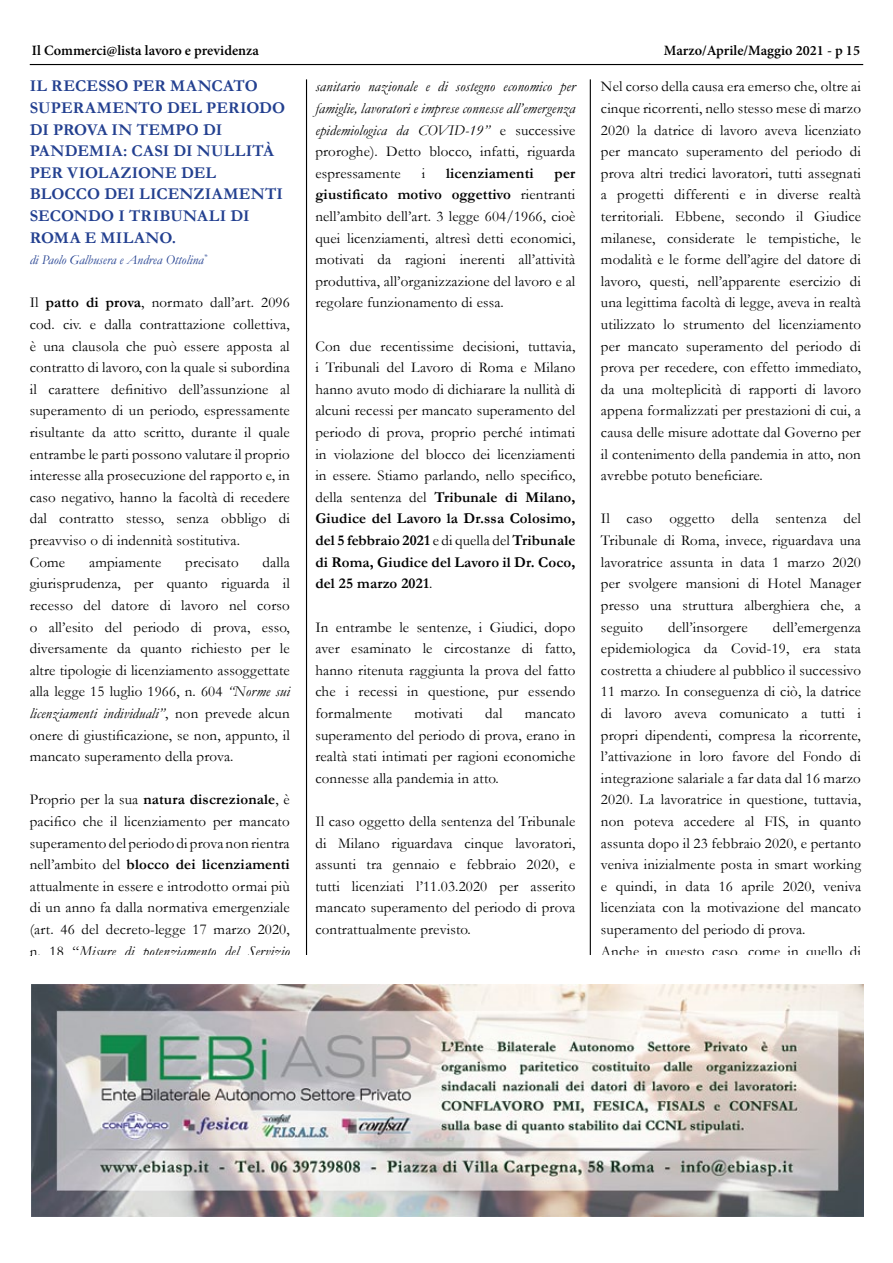
<style>
.page{position:relative;width:893px;height:1263px;background:#fff}
.page>*{position:absolute;margin:0;border:0;box-sizing:border-box;transform-origin:0 0}
.t1{font:700 16.5px "Garamond";letter-spacing:.03em;color:#234090}
.t2{font:15px/21.6px "Garamond";letter-spacing:.01em;color:#000;text-align:justify}
.t3{font:italic 15px/21.6px "Garamond";letter-spacing:.01em;color:#000;text-align:justify}
.t4{font:700 15px "Garamond";letter-spacing:.01em;color:#000}
.t5{font:600 14.25px "Minion Pro";color:#000}
.t6{font:italic 13.5px "Garamond";color:#234090}
.s1{font-weight:700}
.s2{font-style:normal}
.s3{font-style:italic}
</style>
<div class="page">
<hr style="left:30px;top:64px;width:833px;height:1px;background:#000">
<hr style="left:306px;top:79px;width:1px;height:1136px;background:#000">
<hr style="left:590px;top:79px;width:1px;height:1136px;background:#000">
<div style="left:32px;top:955px;width:831px;height:261px;background:#fff"></div>
<img style="left:32px;top:985px;width:831px;height:231px">
<p class="t5" style="left:32px;top:40px;width:229px">Il Commerci@lista lavoro e previdenza</p>
<p class="t5" style="left:664px;top:40px;width:198px">Marzo/Aprile/Maggio 2021 - p 15</p>
<p class="t1" style="left:30px;top:75px;width:34px">Il recesso</p>
<p class="t1" style="left:133px;top:75px;width:13px">per</p>
<p class="t1" style="left:170px;top:75px;width:29px">mancato</p>
<p class="t1" style="left:30px;top:97px;width:12px">supera</p>
<p class="t1" style="left:97px;top:97px;width:29px">mento</p>
<p class="t1" style="left:167px;top:97px;width:13px">del</p>
<p class="t1" style="left:206px;top:97px;width:13px">periodo</p>
<p class="t1" style="left:30px;top:118px;width:36px">di pro</p>
<p class="t1" style="left:87px;top:118px;width:127px">vain tempo di</p>
<p class="t1" style="left:30px;top:140px;width:13px">pande</p>
<p class="t1" style="left:89px;top:140px;width:53px">mia: casi</p>
<p class="t1" style="left:173px;top:140px;width:36px">di nullit</p>
<p class="t1" style="left:263px;top:140px;width:12px">à</p>
<p class="t1" style="left:30px;top:161px;width:13px">per</p>
<p class="t1" style="left:67px;top:161px;width:24px">violazione</p>
<p class="t1" style="left:181px;top:161px;width:13px">del</p>
<p class="t1" style="left:30px;top:183px;width:13px">blocco</p>
<p class="t1" style="left:104px;top:183px;width:11px">dei</p>
<p class="t1" style="left:139px;top:183px;width:12px">licenzia</p>
<p class="t1" style="left:223px;top:183px;width:28px">menti</p>
<p class="t1" style="left:30px;top:205px;width:13px">secondo</p>
<p class="t1" style="left:118px;top:205px;width:34px">i Tribunali</p>
<p class="t1" style="left:230px;top:205px;width:11px">di</p>
<p class="t1" style="left:30px;top:226px;width:84px">Roma e Milano</p>
<p class="t1" style="left:172px;top:226px;width:6px">.</p>
<p class="t6" style="left:30px;top:250px;width:179px">di Paolo Galbusera e Andrea Ottolina<sup>*</sup></p>
<p class="t2" style="left:30px;top:292px;width:262px;text-align:left">Il <span class="s1">patto di prova</span>, normato dall’art. 2096 cod. civ. e dalla contrattazione collettiva, è una clausola che può essere apposta al contratto di lavoro, con la quale si subordina il carattere definitivo dell’assunzione al superamento di un periodo, espressamente risultante da atto scritto, durante il quale entrambe le parti possono valutare il proprio interesse alla prosecuzione del rapporto e, in caso negativo, hanno la facoltà di recedere dal contratto stesso, senza obbligo di preavviso o di indennità sostitutiva.<br>Come</p>
<p class="t2" style="left:601px;top:76px;width:262px">Nel corso della causa era emerso che, oltre ai cinque ricorrenti, nello stesso mese di marzo 2020 la datrice di lavoro aveva licenziato per mancato superamento del periodo di prova altri tredici lavoratori, tutti assegnati a progetti differenti e in diverse realtà territoriali. Ebbene, secondo il Giudice milanese, considerate le tempistiche, le modalità e le forme dell’agire del datore di lavoro, questi, nell’apparente esercizio di una legittima facoltà di legge, aveva in realtà utilizzato lo strumento del licenziamento per mancato superamento del periodo di prova per recedere, con effetto immediato, da una molteplicità di rapporti di lavoro appena formalizzati per prestazioni di cui, a causa delle misure adottate dal Governo per il contenimento della pandemia in atto, non avrebbe potuto beneficiare.</p>
<p class="t2" style="left:601px;top:508px;width:262px">Il caso oggetto della sentenza del Tribunale di Roma, invece, riguardava una lavoratrice assunta in data 1 marzo 2020 per svolgere mansioni di Hotel Manager presso una struttura alberghiera che, a seguito</p>
<p class="t3" style="left:315px;top:76px;width:262px">sanitario nazionale e di sostegno economico per famiglie, lavoratori e imprese connesse all’emergenza epidemiologica da COVID-19” <span class="s2">e successive proroghe). Detto blocco, infatti, riguarda espressamente</span></p>
<p class="t2" style="left:422px;top:162px;width:5px">i</p>
<p class="t4" style="left:446px;top:163px;width:89px">licenziamenti</p>
<p class="t2" style="left:315px;top:162px;width:262px;text-indent:239px"><span class="s1">per giustificato motivo oggettivo</span> rientranti nell’ambito dell’art. 3 legge 604/1966, cioè quei licenziamenti, altresì detti economici, motivati da ragioni inerenti all’attività produttiva, all’organizzazione del lavoro e al regolare funzionamento di essa.</p>
<p class="t2" style="left:315px;top:335px;width:262px">Con due recentissime decisioni, tuttavia, i Tribunali del Lavoro di Roma e Milano hanno avuto modo di dichiarare la nullità di alcuni recessi per mancato superamento del periodo di prova, proprio perché intimati in violazione del blocco dei licenziamenti in essere. Stiamo parlando, nello specifico, della sentenza del <span class="s1">Tribunale di Milano, Giudice del Lavoro la Dr.ssa Colosimo, del 5 febbraio 2021</span> e di quella del <span class="s1">Tribunale di Roma, Giudice del Lavoro il Dr. Coco, del 25 marzo 2021</span>.</p>
<p class="t2" style="left:315px;top:616px;width:262px">In entrambe le sentenze, i Giudici, dopo aver esaminato le circostanze di fatto, hanno ritenuta raggiunta la prova del fatto che i recessi in questione, pur essendo formalmente</p>
<p class="t2" style="left:30px;top:551px;width:262px;text-indent:233px">dalla giurisprudenza, per quanto riguarda il recesso del datore di lavoro nel corso o all’esito del periodo di prova, esso, diversamente da quanto richiesto per le altre tipologie di licenziamento assoggettate alla legge 15 luglio 1966, n. 604 <span class="s3">“Norme sui licenziamenti individuali”</span>, non prevede alcun onere di giustificazione, se non, appunto, il mancato superamento della prova.</p>
<p class="t2" style="left:30px;top:788px;width:262px">Proprio per la sua <span class="s1">natura discrezionale</span>, è pacifico che il licenziamento per mancato superamento del periodo di prova non rientra nell’ambito del <span class="s1">blocco dei licenziamenti </span>attualmente in essere e introdotto ormai più di un anno fa dalla normativa emergenziale (art. 46 del decreto-legge 17 marzo 2020, n. 18 “<span class="s3">Misure di potenziamento del Servizio</span></p>
<p class="t2" style="left:89px;top:551px;width:74px">ampiamente</p>
<p class="t2" style="left:185px;top:551px;width:55px">precisato</p>
<p class="t2" style="left:601px;top:616px;width:262px;text-align:left;text-indent:172px">dell’emergenza epidemiologica da Covid-19, era stata costretta a chiudere al pubblico il successivo 11 marzo. In conseguenza di ciò, la datrice di lavoro aveva comunicato a tutti i propri dipendenti, compresa la ricorrente, l’attivazione in loro favore del Fondo di integrazione salariale a far data dal 16 marzo 2020. La lavoratrice in questione, tuttavia, non poteva accedere al FIS, in quanto assunta dopo il 23 febbraio 2020, e pertanto veniva inizialmente posta in smart working e quindi, in data 16 aprile 2020, veniva licenziata con la motivazione del mancato superamento del periodo di prova.<br>Anche in questo caso, come in quello di</p>
<p class="t2" style="left:668px;top:616px;width:81px">dell’insorgere</p>
<p class="t2" style="left:414px;top:702px;width:50px">motivati</p>
<p class="t2" style="left:485px;top:702px;width:19px">dal</p>
<p class="t2" style="left:315px;top:702px;width:262px;text-indent:209px">mancato superamento del periodo di prova, erano in realtà stati intimati per ragioni economiche connesse alla pandemia in atto.</p>
<p class="t2" style="left:315px;top:810px;width:262px">Il caso oggetto della sentenza del Tribunale di Milano riguardava cinque lavoratori, assunti tra gennaio e febbraio 2020, e tutti licenziati l’11.03.2020 per asserito mancato superamento del periodo di prova contrattualmente previsto.</p>
</div>
